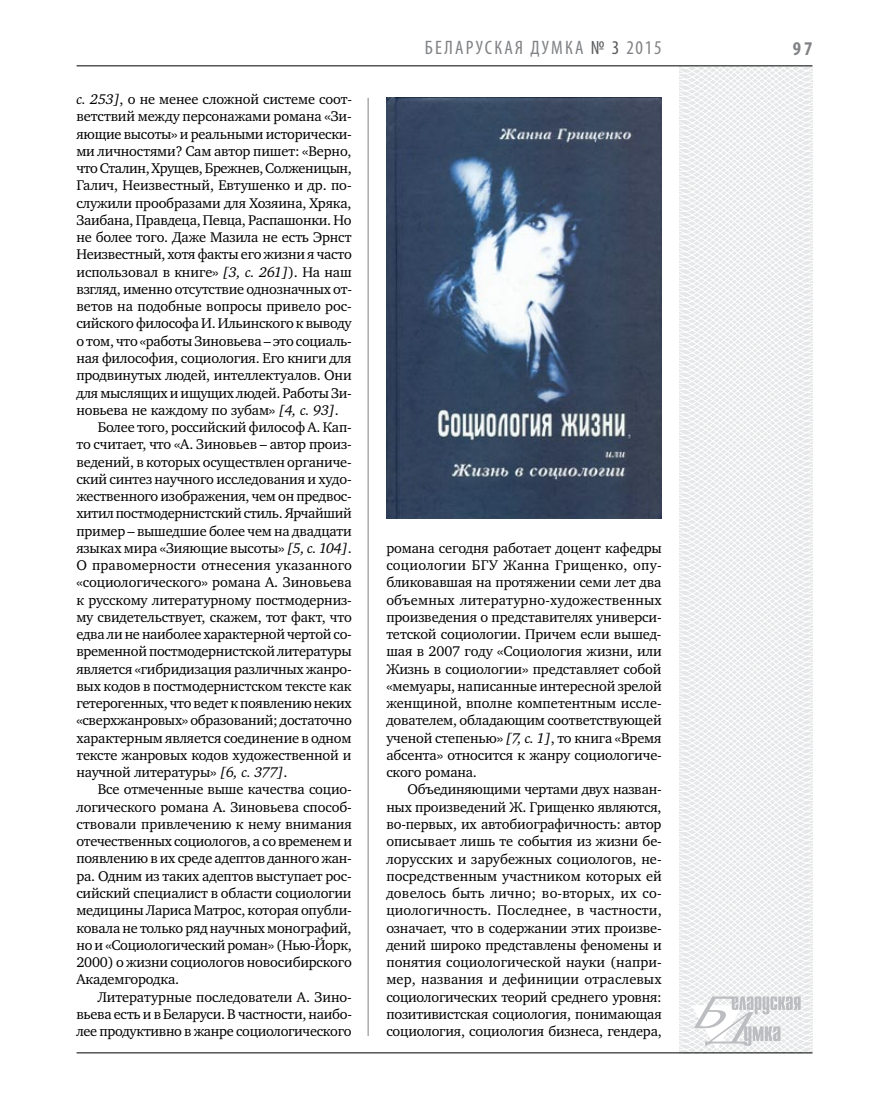
<style>
.page{position:relative;width:872px;height:1106px;background:#fff}
.page>*{position:absolute;margin:0;border:0;box-sizing:border-box;transform-origin:0 0}
.t1{font:condensed 19.5px "Myriad Pro";letter-spacing:.11em;color:#808285}
.t2{font:700 condensed 19.5px "Myriad Pro";color:#808285}
.t3{font:14.4px/17.2px "Charter C";letter-spacing:-.01em;color:#000;text-align:justify}
.t4{font:14.4px "Charter C";letter-spacing:.01em;color:#000}
.s1{font-style:italic}
.s2{color:#58595b}
</style>
<div class="page">
<hr style="left:368px;top:98px;width:1px;height:938px;background:#808285">
<svg style="left:621px;top:65px;width:192px;height:989px"></svg>
<svg style="left:691px;top:996px;width:109px;height:53px"></svg>
<hr style="left:77px;top:65px;width:735px;height:1px;background:#000">
<hr style="left:77px;top:1052px;width:735px;height:1px;background:#000">
<img style="left:386px;top:97px;width:275px;height:421px">
<p class="t3" style="left:76px;top:91px;width:277px"><span class="s1">с. 253]</span>, о не менее сложной системе соот-</p>
<p class="t3" style="left:76px;top:108px;width:277px">ветствий между персонажами романа «Зи-</p>
<p class="t3" style="left:76px;top:125px;width:277px">яющие высоты» и реальными исторически-</p>
<p class="t3" style="left:76px;top:142px;width:277px">ми личностями? Сам автор пишет: «Верно,</p>
<p class="t3" style="left:76px;top:160px;width:277px">что Сталин, Хрущев, Брежнев, Солженицын,</p>
<p class="t3" style="left:76px;top:177px;width:277px">Галич, Неизвестный, Евтушенко и др. по-</p>
<p class="t3" style="left:76px;top:194px;width:277px">служили прообразами для Хозяина, Хряка,</p>
<p class="t3" style="left:76px;top:211px;width:277px">Заибана, Правдеца, Певца, Распашонки. Но</p>
<p class="t3" style="left:76px;top:229px;width:277px">не более того. Даже Мазила не есть Эрнст</p>
<p class="t3" style="left:76px;top:246px;width:277px">Неизвестный, хотя факты его жизни я часто</p>
<p class="t3" style="left:76px;top:263px;width:277px">использовал в книге» <span class="s1">[3, с. 261]</span>). На наш</p>
<p class="t3" style="left:76px;top:280px;width:277px">взгляд, именно отсутствие однозначных от-</p>
<p class="t3" style="left:76px;top:298px;width:277px">ветов на подобные вопросы привело рос-</p>
<p class="t3" style="left:76px;top:315px;width:277px">сийского философа И. Ильинского к выводу</p>
<p class="t3" style="left:76px;top:332px;width:277px">о том, что «работы Зиновьева – это социаль-</p>
<p class="t3" style="left:76px;top:349px;width:277px">ная философия, социология. Его книги для</p>
<p class="t3" style="left:76px;top:367px;width:277px">продвинутых людей, интеллектуалов. Они</p>
<p class="t3" style="left:76px;top:384px;width:277px">для мыслящих и ищущих людей. Работы Зи-</p>
<p class="t3" style="left:76px;top:401px;width:264px">новьева не каждому по зубам» <span class="s1">[4, с. 93]</span>.</p>
<p class="t3" style="left:98px;top:418px;width:255px">Более того, российский философ А. Кап-</p>
<p class="t3" style="left:76px;top:436px;width:277px">то считает, что «А. Зиновьев – автор произ-</p>
<p class="t3" style="left:76px;top:453px;width:277px">ведений, в которых осуществлен органиче-</p>
<p class="t3" style="left:76px;top:470px;width:277px">ский синтез научного исследования и худо-</p>
<p class="t3" style="left:76px;top:487px;width:277px">жественного изображения, чем он предвос-</p>
<p class="t3" style="left:76px;top:505px;width:277px">хитил постмодернистский стиль. Ярчайший</p>
<p class="t3" style="left:76px;top:522px;width:277px">пример – вышедшие более чем на двадцати</p>
<p class="t3" style="left:76px;top:539px;width:277px">языках мира «Зияющие высоты» <span class="s1">[5, с. 104]</span>.</p>
<p class="t4" style="left:76px;top:557px;width:277px">О правомерности отнесения указанного</p>
<p class="t3" style="left:76px;top:574px;width:277px">«социологического» романа А. Зиновьева</p>
<p class="t3" style="left:76px;top:591px;width:277px">к русскому литературному постмодерниз-</p>
<p class="t3" style="left:76px;top:608px;width:277px">му свидетельствует, скажем, тот факт, что</p>
<p class="t3" style="left:76px;top:625px;width:277px">едва ли не наиболее характерной чертой со-</p>
<p class="t3" style="left:76px;top:643px;width:277px">временной постмодернистской литературы</p>
<p class="t3" style="left:76px;top:660px;width:277px">является «гибридизация различных жанро-</p>
<p class="t3" style="left:76px;top:677px;width:277px">вых кодов в постмодернистском тексте как</p>
<p class="t3" style="left:76px;top:694px;width:277px">гетерогенных, что ведет к появлению неких</p>
<p class="t3" style="left:76px;top:712px;width:277px">«сверхжанровых» образований; достаточно</p>
<p class="t3" style="left:76px;top:729px;width:277px">характерным является соединение в одном</p>
<p class="t3" style="left:76px;top:746px;width:277px">тексте жанровых кодов художественной и</p>
<p class="t3" style="left:76px;top:764px;width:213px">научной литературы» <span class="s1">[6, с. 377]</span>.</p>
<p class="t3" style="left:98px;top:781px;width:256px">Все отмеченные выше качества социо-</p>
<p class="t3" style="left:76px;top:798px;width:277px">логического романа А. Зиновьева способ-</p>
<p class="t3" style="left:76px;top:815px;width:277px">ствовали привлечению к нему внимания</p>
<p class="t3" style="left:76px;top:833px;width:277px">отечественных социологов, а со временем и</p>
<p class="t3" style="left:76px;top:850px;width:277px">появлению в их среде адептов данного жан-</p>
<p class="t3" style="left:76px;top:867px;width:277px">ра. Одним из таких адептов выступает рос-</p>
<p class="t3" style="left:76px;top:884px;width:277px">сийский специалист в области социологии</p>
<p class="t3" style="left:76px;top:902px;width:277px">медицины Лариса Матрос, которая опубли-</p>
<p class="t3" style="left:76px;top:919px;width:277px">ковала не только ряд научных монографий,</p>
<p class="t3" style="left:76px;top:936px;width:277px">но и «Социологический роман» (Нью-Йорк,</p>
<p class="t3" style="left:76px;top:953px;width:277px">2000) о жизни социологов новосибирского</p>
<p class="t3" style="left:76px;top:971px;width:104px">Академгородка.</p>
<p class="t3" style="left:98px;top:988px;width:256px">Литературные последователи А. Зино-</p>
<p class="t3" style="left:76px;top:1005px;width:277px">вьева есть и в Беларуси. В частности, наибо-</p>
<p class="t3" style="left:76px;top:1022px;width:277px">лее продуктивно в жанре социологического</p>
<h1 class="t1" style="left:425px;top:36px;width:238px">БЕЛАРУСКАЯ ДУМКА <span class="s2">№ 3</span> 2015</h1>
<h1 class="t2" style="left:793px;top:37px;width:21px">97</h1>
<p class="t3" style="left:386px;top:539px;width:277px">романа сегодня работает доцент кафедры социологии БГУ Жанна Грищенко, опу&shy;бликовавшая на протяжении семи лет два объемных литературно-художественных произведения о представителях универси&shy;тетской социологии. Причем если вышед&shy;шая в 2007 году «Социология жизни, или Жизнь в социологии» представляет собой «мемуары, написанные интересной зрелой женщиной, вполне компетентным иссле&shy;дователем, обладающим соответствующей ученой степенью» <span class="s1">[7, с. 1]</span>, то книга «Время абсента» относится к жанру социологиче&shy;ского романа.</p>
<p class="t3" style="left:386px;top:781px;width:277px;text-indent:21px">Объединяющими чертами двух назван&shy;ных произведений Ж. Грищенко являются, во-первых, их автобиографичность: автор описывает лишь те события из жизни бе&shy;лорусских и зарубежных социологов, не&shy;посредственным участником которых ей довелось быть лично; во-вторых, их со&shy;циологичность. Последнее, в частности, означает, что в содержании этих произве&shy;дений широко представлены феномены и понятия социологической науки (напри&shy;мер, названия и дефиниции отраслевых социологических теорий среднего уровня: позитивистская социология, понимающая социология, социология бизнеса, гендера,</p>
</div>
